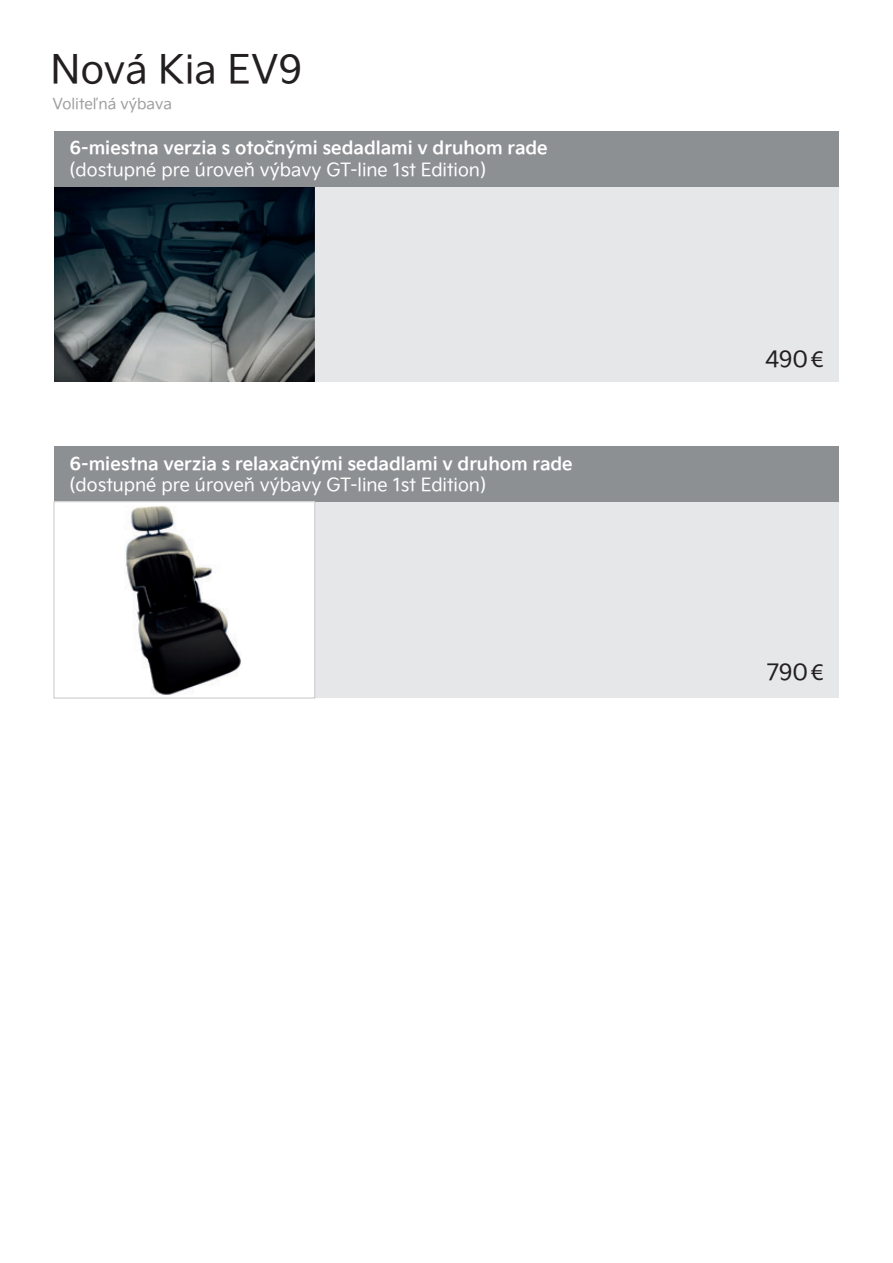
<style>
.page{position:relative;width:893px;height:1263px;background:#fff}
.page>*{position:absolute;margin:0;border:0;box-sizing:border-box;transform-origin:0 0}
.t1{font:39px "Kia Signature";color:#231f20}
.t2{font:22.5px "Kia Signature";letter-spacing:-.02em;color:#231f20}
.t3{font:700 18px "Kia Signature";color:#fff}
.t4{font:18px "Kia Signature";color:#fff}
.t5{font:15px "Kia Signature";color:#9d9e9e}
.s1{font-family:"Myriad Pro";font-size:24px}
</style>
<div class="page">
<div style="left:54px;top:502px;width:785px;height:196px;background:#e6e7e9"></div>
<div style="left:54px;top:446px;width:785px;height:56px;background:#8d9093"></div>
<div style="left:54px;top:187px;width:785px;height:195px;background:#e6e7e9"></div>
<img style="left:54px;top:187px;width:261px;height:195px">
<div style="left:54px;top:132px;width:785px;height:55px;background:#8d9093"></div>
<div style="left:54px;top:502px;width:261px;height:196px;background:#fff"></div>
<img style="left:125px;top:506px;width:116px;height:189px">
<div style="left:54px;top:502px;width:261px;height:196px;border:1px solid #c5c6c8"></div>
<h1 class="t1" style="left:50px;top:54px;width:254px">Nová Kia EV9</h1>
<p class="t5" style="left:53px;top:98px;width:121px">Voliteľná výbava</p>
<p class="t3" style="left:69px;top:141px;width:480px">6-miestna verzia s otočnými sedadlami v druhom rade</p>
<p class="t4" style="left:69px;top:162px;width:418px">(dostupné pre úroveň výbavy GT-line 1st Edition)</p>
<p class="t3" style="left:69px;top:456px;width:505px">6-miestna verzia s relaxačnými sedadlami v druhom rade</p>
<p class="t4" style="left:69px;top:478px;width:418px">(dostupné pre úroveň výbavy GT-line 1st Edition)</p>
<p class="t2" style="left:765px;top:350px;width:60px">490 <span class="s1">€</span></p>
<p class="t2" style="left:766px;top:663px;width:59px">790 <span class="s1">€</span></p>
</div>
